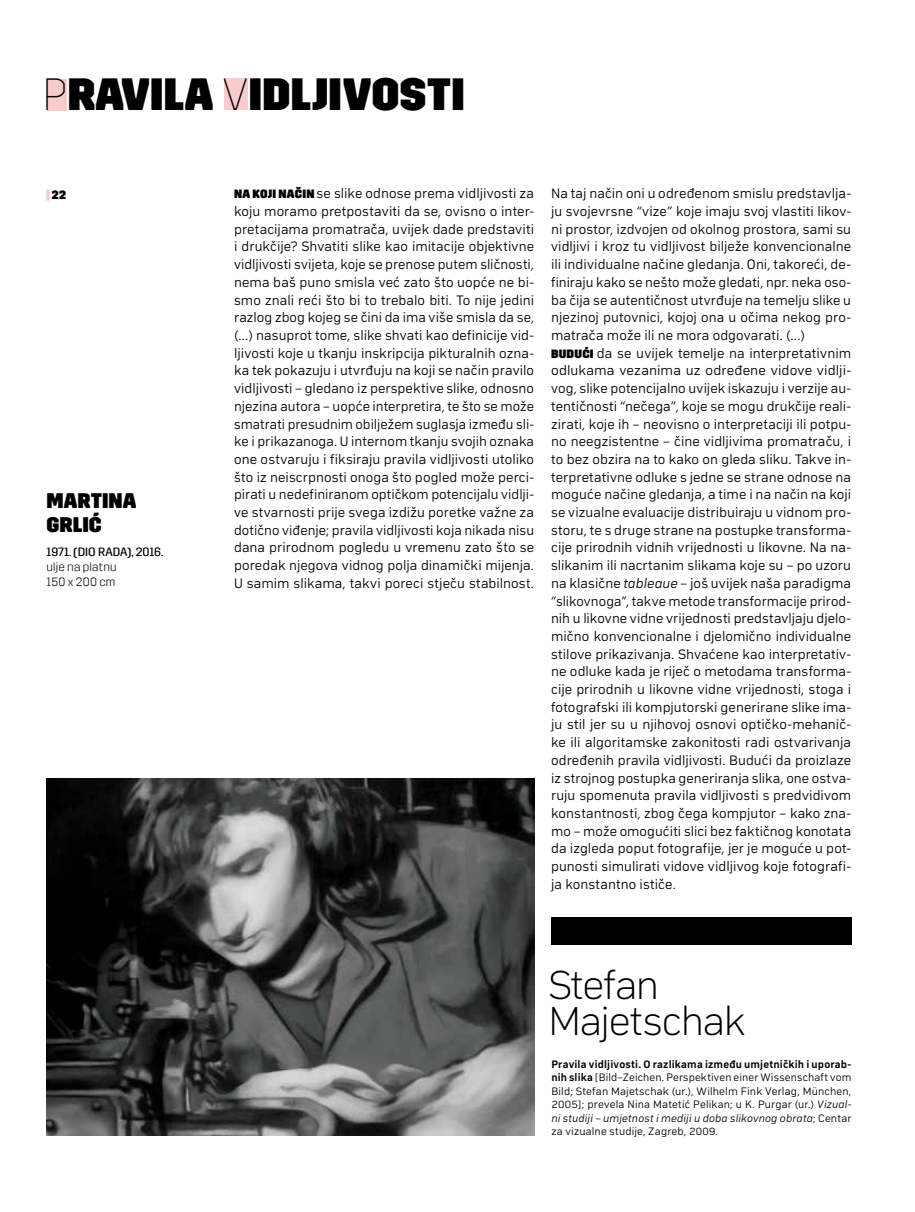
<style>
.page{position:relative;width:915px;height:1212px;background:#fff}
.page>*{position:absolute;margin:0;border:0;box-sizing:border-box;transform-origin:0 0}
.t1{font:700 45px "Trim Web Extra";letter-spacing:-.005em;color:#000}
.t2{font:200 42px/36px "Compasse";letter-spacing:-.03em;color:#000}
.t3{font:700 21px/24px "Trim Web Extra";color:#000}
.t4{font:300 14.25px/17.7px "Compasse";letter-spacing:.005em;color:#000;text-align:justify}
.t5{font:12px/15px "Trim Web Light";letter-spacing:.02em;color:#000}
.t6{font:12px "Trim Web Regular";color:#000}
.t7{font:700 12px "Trim Web Extra";color:#000}
.t8{font:300 11.25px/13.5px "Compasse";letter-spacing:.015em;color:#000;text-align:justify}
.s1{font-family:"Trim Web Thin";font-weight:400}
.s2{color:#facbcc}
.s3{font-family:"Trim Web Extra";font-weight:700;font-size:12px}
.s4{font-style:italic}
.s5{font-weight:700}
</style>
<div class="page">
<div style="left:224px;top:79px;width:23px;height:31px;background:#facbcc"></div>
<div style="left:47px;top:79px;width:20px;height:31px;background:#facbcc"></div>
<div style="left:551px;top:917px;width:300px;height:27px;background:#000"></div>
<img style="left:47px;top:779px;width:487px;height:356px">
<h1 class="t1" style="left:43px;top:69px;width:424px"><span class="s1">P</span>RAVILA <span class="s1">V</span>IDLJIVOSTI</h1>
<p class="t7" style="left:46px;top:188px;width:22px"><span class="s2">|</span>22</p>
<h3 class="t3" style="left:47px;top:489px;width:91px">MARTINA<br>GRLIĆ</h3>
<p class="t6" style="left:47px;top:545px;width:118px">1971. (DIO RADA), 2016.</p>
<p class="t5" style="left:47px;top:559px;width:71px">ulje na platnu<br>150 x 200 cm</p>
<p class="t4" style="left:234px;top:184px;width:301px"><span class="s3">NA KOJI NAČIN</span> se slike odnose prema vidljivosti za koju moramo pretpostaviti da se, ovisno o inter&shy;pretacijama promatrača, uvijek dade predstaviti i drukčije? Shvatiti slike kao imitacije objektivne vidljivosti svijeta, koje se prenose putem sličnosti, nema baš puno smisla već zato što uopće ne bi&shy;smo znali reći što bi to trebalo biti. To nije jedini razlog zbog kojeg se čini da ima više smisla da se, (...) nasuprot tome, slike shvati kao definicije vid&shy;ljivosti koje u tkanju inskripcija pikturalnih ozna&shy;ka tek pokazuju i utvrđuju na koji se način pravilo vidljivosti – gledano iz perspektive slike, odnosno njezina autora – uopće interpretira, te što se može smatrati presudnim obilježem suglasja između sli&shy;ke i prikazanoga. U internom tkanju svojih oznaka one ostvaruju i fiksiraju pravila vidljivosti utoliko što iz neiscrpnosti onoga što pogled može perci&shy;pirati u nedefiniranom optičkom potencijalu vidlji&shy;ve stvarnosti prije svega izdižu poretke važne za dotično viđenje; pravila vidljivosti koja nikada nisu dana prirodnom pogledu u vremenu zato što se poredak njegova vidnog polja dinamički mijenja.<br>U samim slikama, takvi poreci stječu stabilnost.</p>
<p class="t4" style="left:551px;top:184px;width:301px;text-align:left">Na taj način oni u određenom smislu predstavlja&shy;ju svojevrsne “vize” koje imaju svoj vlastiti likov&shy;ni prostor, izdvojen od okolnog prostora, sami su vidljivi i kroz tu vidljivost bilježe konvencionalne ili individualne načine gledanja. Oni, takoreći, de&shy;finiraju kako se nešto može gledati, npr. neka oso&shy;ba čija se autentičnost utvrđuje na temelju slike u njezinoj putovnici, kojoj ona u očima nekog pro&shy;matrača može ili ne mora odgovarati. (...)<br><span class="s3">BUDUĆI</span> da se uvijek temelje na interpretativnim odlukama vezanima uz određene vidove vidlji&shy;vog, slike potencijalno uvijek iskazuju i verzije au&shy;tentičnosti “nečega”, koje se mogu drukčije reali&shy;zirati, koje ih – neovisno o interpretaciji ili potpu&shy;no neegzistentne – čine vidljivima promatraču, i to bez obzira na to kako on gleda sliku. Takve in&shy;terpretativne odluke s jedne se strane odnose na moguće načine gledanja, a time i na način na koji se vizualne evaluacije distribuiraju u vidnom pro&shy;storu, te s druge strane na postupke transforma&shy;cije prirodnih vidnih vrijednosti u likovne. Na na&shy;slikanim ili nacrtanim slikama koje su – po uzoru na klasične <span class="s4">tableaue</span> – još uvijek naša paradigma “slikovnoga”, takve metode transformacije prirod&shy;nih u likovne vidne vrijednosti predstavljaju djelo&shy;mično konvencionalne i djelomično individualne stilove prikazivanja. Shvaćene kao interpretativ&shy;ne odluke kada je riječ o metodama transforma&shy;cije prirodnih u likovne vidne vrijednosti, stoga i fotografski ili kompjutorski generirane slike ima&shy;ju stil jer su u njihovoj osnovi optičko-mehanič&shy;ke ili algoritamske zakonitosti radi ostvarivanja određenih pravila vidljivosti. Budući da proizlaze iz strojnog postupka generiranja slika, one ostva&shy;ruju spomenuta pravila vidljivosti s predvidivom konstantnosti, zbog čega kompjutor – kako zna&shy;mo – može omogućiti slici bez faktičnog konotata da izgleda poput fotografije, jer je moguće u pot&shy;punosti simulirati vidove vidljivog koje fotografi&shy;ja konstantno ističe.</p>
<h2 class="t2" style="left:548px;top:966px;width:199px">Stefan<br>Majetschak</h2>
<p class="t8" style="left:551px;top:1057px;width:301px"><span class="s5">Pravila vidljivosti. O razlikama između umjetničkih i uporab&shy;nih slika</span> [Bild–Zeichen. Perspektiven einer Wissenschaft vom Bild; Stefan Majetschak (ur.), Wilhelm Fink Verlag, München, 2005]; prevela Nina Matetić Pelikan; u K. Purgar (ur.) <span class="s4">Vizual&shy;ni studiji – umjetnost i mediji u doba slikovnog obrata</span>; Centar za vizualne studije, Zagreb, 2009.</p>
</div>
